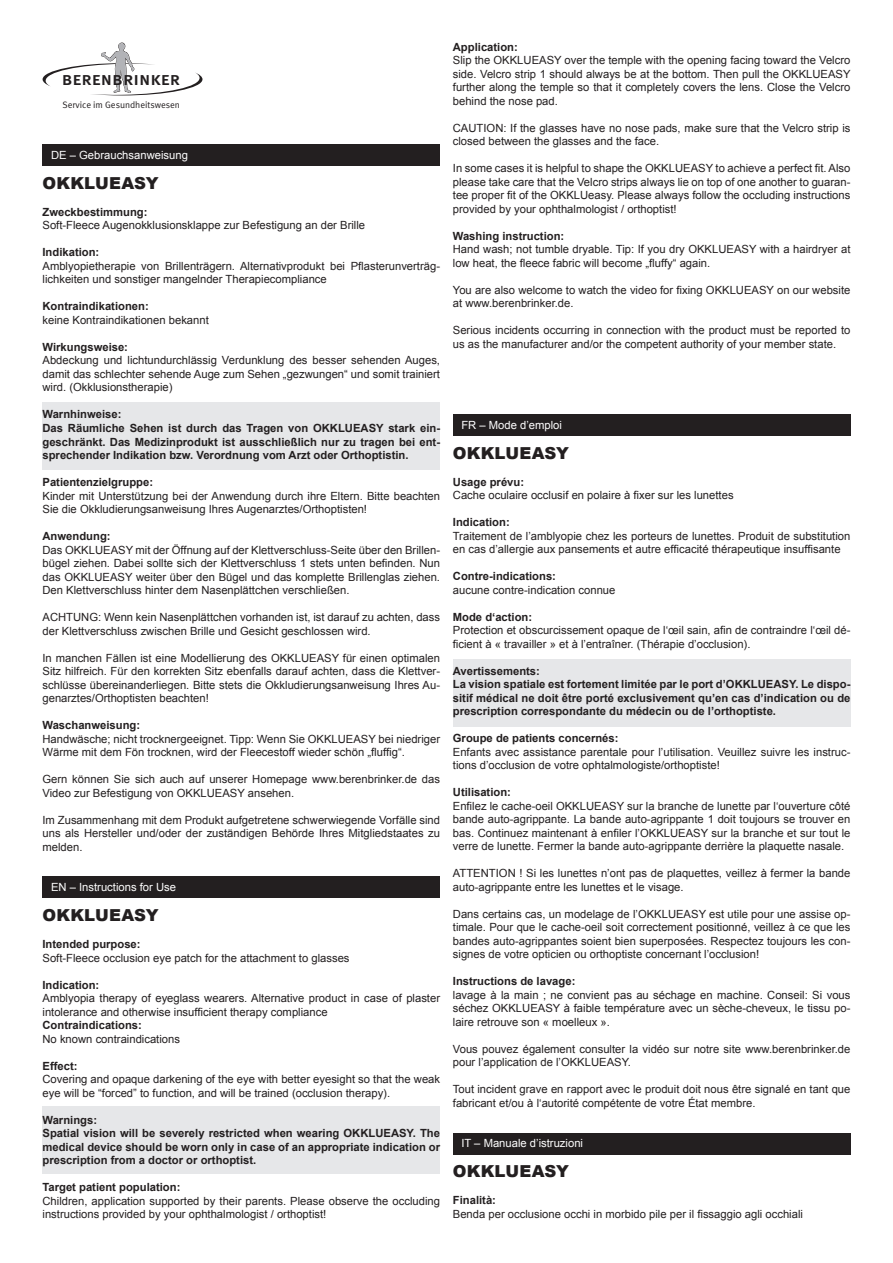
<style>
.page{position:relative;width:893px;height:1263px;background:#fff}
.page>*{position:absolute;margin:0;border:0;box-sizing:border-box;transform-origin:0 0}
.t1{font:18.3px "Meta Medium Caps";color:#231f20;scale:1.04 1}
.t2{font:900 16.5px "Arial";letter-spacing:.01em;color:#231f20}
.t3{font:11.25px/13.5px "Arial";color:#231f20}
.t4{font:700 11.25px/13.5px "Arial";color:#231f20}
.t5{font:11.25px "Arial";color:#fff}
.t6{font:9.3px "Meta Normal";letter-spacing:-.005em;color:#231f20}
</style>
<div class="page">
<div style="left:43px;top:402px;width:397px;height:68px;background:#e6e7e9"></div>
<div style="left:43px;top:1106px;width:397px;height:67px;background:#e6e7e9"></div>
<div style="left:453px;top:659px;width:397px;height:68px;background:#e6e7e9"></div>
<div style="left:453px;top:1133px;width:397px;height:21px;background:#231f20"></div>
<div style="left:453px;top:414px;width:397px;height:21px;background:#231f20"></div>
<div style="left:43px;top:145px;width:397px;height:21px;background:#231f20"></div>
<div style="left:43px;top:876px;width:397px;height:21px;background:#231f20"></div>
<svg style="left:43px;top:43px;width:159px;height:52px"></svg>
<h1 class="t1" style="left:62px;top:68px;width:115px">berenbrinker</h1>
<p class="t6" style="left:62px;top:100px;width:119px">Service im Gesundheitswesen</p>
<p class="t5" style="left:51px;top:148px;width:138px">DE – Gebrauchsanweisung</p>
<h2 class="t2" style="left:43px;top:171px;width:118px">OKKLUEASY</h2>
<p class="t4" style="left:43px;top:206px;width:107px">Zweckbestimmung:</p>
<p class="t3" style="left:43px;top:219px;width:324px">Soft-Fleece Augenokklusionsklappe zur Befestigung an der Brille</p>
<p class="t4" style="left:43px;top:246px;width:58px">Indikation:</p>
<p class="t3" style="left:43px;top:259px;width:399px">Amblyopietherapie von Brillenträgern. Alternativprodukt bei Pflasterunverträg&shy;lichkeiten und sonstiger mangelnder Therapiecompliance</p>
<p class="t4" style="left:43px;top:300px;width:108px">Kontraindikationen:</p>
<p class="t3" style="left:43px;top:313px;width:168px">keine Kontraindikationen bekannt</p>
<p class="t4" style="left:43px;top:341px;width:87px">Wirkungsweise:</p>
<p class="t3" style="left:43px;top:354px;width:399px;text-align:justify">Abdeckung und lichtundurchlässig Verdunklung des besser sehenden Auges, damit das schlechter sehende Auge zum Sehen „gezwungen“ und somit trainiert wird. (Okklusionstherapie)</p>
<p class="t4" style="left:43px;top:408px;width:399px">Warnhinweise:<br>Das Räumliche Sehen ist durch das Tragen von OKKLUEASY stark ein&shy;geschränkt. Das Medizinprodukt ist ausschließlich nur zu tragen bei ent&shy;sprechender Indikation bzw. Verordnung vom Arzt oder Orthoptistin.</p>
<p class="t4" style="left:43px;top:476px;width:112px">Patientenzielgruppe:</p>
<p class="t3" style="left:43px;top:489px;width:399px">Kinder mit Unterstützung bei der Anwendung durch ihre Eltern. Bitte beachten<br>Sie die Okkludierungsanweisung Ihres Augenarztes/Orthoptisten!</p>
<p class="t4" style="left:43px;top:530px;width:70px">Anwendung:</p>
<p class="t3" style="left:43px;top:543px;width:399px;text-align:justify">Das OKKLUEASY mit der Öffnung auf der Klettverschluss-Seite über den Brillen&shy;bügel ziehen. Dabei sollte sich der Klettverschluss 1 stets unten befinden. Nun das OKKLUEASY weiter über den Bügel und das komplette Brillenglas ziehen.<br>Den Klettverschluss hinter dem Nasenplättchen verschließen.</p>
<p class="t3" style="left:43px;top:610px;width:399px">ACHTUNG: Wenn kein Nasenplättchen vorhanden ist, ist darauf zu achten, dass der Klettverschluss zwischen Brille und Gesicht geschlossen wird.</p>
<p class="t3" style="left:43px;top:651px;width:399px;text-align:justify">In manchen Fällen ist eine Modellierung des OKKLUEASY für einen optimalen Sitz hilfreich. Für den korrekten Sitz ebenfalls darauf achten, dass die Klettver&shy;schlüsse übereinanderliegen. Bitte stets die Okkludierungsanweisung Ihres Au&shy;genarztes/Orthoptisten beachten!</p>
<p class="t4" style="left:43px;top:719px;width:99px">Waschanweisung:</p>
<p class="t3" style="left:43px;top:732px;width:399px">Handwäsche; nicht trocknergeeignet. Tipp: Wenn Sie OKKLUEASY bei niedriger<br>Wärme mit dem Fön trocknen, wird der Fleecestoff wieder schön „fluffig“.</p>
<p class="t3" style="left:43px;top:772px;width:399px">Gern können Sie sich auch auf unserer Homepage www.berenbrinker.de das<br>Video zur Befestigung von OKKLUEASY ansehen.</p>
<p class="t3" style="left:43px;top:813px;width:399px;text-align:justify">Im Zusammenhang mit dem Produkt aufgetretene schwerwiegende Vorfälle sind uns als Hersteller und/oder der zuständigen Behörde Ihres Mitgliedstaates zu melden.</p>
<p class="t5" style="left:51px;top:880px;width:127px">EN – Instructions for Use</p>
<h2 class="t2" style="left:43px;top:903px;width:118px">OKKLUEASY</h2>
<p class="t4" style="left:43px;top:938px;width:100px">Intended purpose:</p>
<p class="t3" style="left:43px;top:951px;width:309px">Soft-Fleece occlusion eye patch for the attachment to glasses</p>
<p class="t4" style="left:43px;top:978px;width:58px">Indication:</p>
<p class="t3" style="left:43px;top:991px;width:399px">Amblyopia therapy of eyeglass wearers. Alternative product in case of plaster intolerance and otherwise insufficient therapy compliance</p>
<p class="t4" style="left:43px;top:1019px;width:101px">Contraindications:</p>
<p class="t3" style="left:43px;top:1032px;width:139px">No known contraindications</p>
<p class="t4" style="left:43px;top:1059px;width:36px">Effect:</p>
<p class="t3" style="left:43px;top:1072px;width:399px">Covering and opaque darkening of the eye with better eyesight so that the weak eye will be “forced” to function, and will be trained (occlusion therapy).</p>
<p class="t4" style="left:43px;top:1113px;width:399px">Warnings:<br>Spatial vision will be severely restricted when wearing OKKLUEASY. The medical device should be worn only in case of an appropriate indication or prescription from a doctor or orthoptist.</p>
<p class="t4" style="left:43px;top:1181px;width:139px">Target patient population:</p>
<p class="t3" style="left:43px;top:1194px;width:399px">Children, application supported by their parents. Please observe the occluding instructions provided by your ophthalmologist / orthoptist!</p>
<p class="t4" style="left:453px;top:40px;width:67px">Application:</p>
<p class="t3" style="left:453px;top:54px;width:399px;text-align:justify">Slip the OKKLUEASY over the temple with the opening facing toward the Velcro side. Velcro strip 1 should always be at the bottom. Then pull the OKKLUEASY further along the temple so that it completely covers the lens. Close the Velcro behind the nose pad.</p>
<p class="t3" style="left:453px;top:121px;width:399px">CAUTION: If the glasses have no nose pads, make sure that the Velcro strip is closed between the glasses and the face.</p>
<p class="t3" style="left:453px;top:162px;width:399px;text-align:justify">In some cases it is helpful to shape the OKKLUEASY to achieve a perfect fit. Also please take care that the Velcro strips always lie on top of one another to guaran&shy;tee proper fit of the OKKLUeasy. Please always follow the occluding instructions provided by your ophthalmologist / orthoptist!</p>
<p class="t4" style="left:453px;top:229px;width:113px">Washing instruction:</p>
<p class="t3" style="left:453px;top:243px;width:399px">Hand wash; not tumble dryable. Tip: If you dry OKKLUEASY with a hairdryer at low heat, the fleece fabric will become „fluffy“ again.</p>
<p class="t3" style="left:453px;top:283px;width:399px">You are also welcome to watch the video for fixing OKKLUEASY on our website at www.berenbrinker.de.</p>
<p class="t3" style="left:453px;top:324px;width:399px">Serious incidents occurring in connection with the product must be reported to us as the manufacturer and/or the competent authority of your member state.</p>
<p class="t5" style="left:461px;top:417px;width:102px">FR – Mode d’emploi</p>
<h2 class="t2" style="left:453px;top:441px;width:118px">OKKLUEASY</h2>
<p class="t4" style="left:453px;top:475px;width:73px">Usage prévu:</p>
<p class="t3" style="left:453px;top:489px;width:282px">Cache oculaire occlusif en polaire à fixer sur les lunettes</p>
<p class="t4" style="left:453px;top:516px;width:58px">Indication:</p>
<p class="t3" style="left:453px;top:529px;width:399px">Traitement de l’amblyopie chez les porteurs de lunettes. Produit de substitution en cas d’allergie aux pansements et autre efficacité thérapeutique insuffisante</p>
<p class="t4" style="left:453px;top:570px;width:105px">Contre-indications:</p>
<p class="t3" style="left:453px;top:583px;width:164px">aucune contre-indication connue</p>
<p class="t4" style="left:453px;top:610px;width:81px">Mode d‘action:</p>
<p class="t3" style="left:453px;top:624px;width:399px">Protection et obscurcissement opaque de l‘œil sain, afin de contraindre l‘œil dé&shy;ficient à « travailler » et à l’entraîner. (Thérapie d’occlusion).</p>
<p class="t4" style="left:453px;top:664px;width:399px">Avertissements:<br>La vision spatiale est fortement limitée par le port d’OKKLUEASY. Le dispo&shy;sitif médical ne doit être porté exclusivement qu’en cas d’indication ou de prescription correspondante du médecin ou de l’orthoptiste.</p>
<p class="t4" style="left:453px;top:732px;width:167px">Groupe de patients concernés:</p>
<p class="t3" style="left:453px;top:745px;width:399px">Enfants avec assistance parentale pour l’utilisation. Veuillez suivre les instruc&shy;tions d’occlusion de votre ophtalmologiste/orthoptiste!</p>
<p class="t4" style="left:453px;top:786px;width:60px">Utilisation:</p>
<p class="t3" style="left:453px;top:799px;width:399px;text-align:justify">Enfilez le cache-oeil OKKLUEASY sur la branche de lunette par l‘ouverture côté bande auto-agrippante. La bande auto-agrippante 1 doit toujours se trouver en bas. Continuez maintenant à enfiler l’OKKLUEASY sur la branche et sur tout le verre de lunette. Fermer la bande auto-agrippante derrière la plaquette nasale.</p>
<p class="t3" style="left:453px;top:867px;width:399px">ATTENTION ! Si les lunettes n’ont pas de plaquettes, veillez à fermer la bande auto-agrippante entre les lunettes et le visage.</p>
<p class="t3" style="left:453px;top:907px;width:399px;text-align:justify">Dans certains cas, un modelage de l’OKKLUEASY est utile pour une assise op&shy;timale. Pour que le cache-oeil soit correctement positionné, veillez à ce que les bandes auto-agrippantes soient bien superposées. Respectez toujours les con&shy;signes de votre opticien ou orthoptiste concernant l’occlusion!</p>
<p class="t4" style="left:453px;top:975px;width:124px">Instructions de lavage:</p>
<p class="t3" style="left:453px;top:988px;width:399px;text-align:justify">lavage à la main ; ne convient pas au séchage en machine. Conseil: Si vous séchez OKKLUEASY à faible température avec un sèche-cheveux, le tissu po&shy;laire retrouve son « moelleux ».</p>
<p class="t3" style="left:453px;top:1042px;width:399px">Vous pouvez également consulter la vidéo sur notre site www.berenbrinker.de pour l’application de l’OKKLUEASY.</p>
<p class="t3" style="left:453px;top:1083px;width:399px">Tout incident grave en rapport avec le produit doit nous être signalé en tant que fabricant et/ou à l‘autorité compétente de votre État membre.</p>
<p class="t5" style="left:461px;top:1136px;width:123px">IT – Manuale d’istruzioni</p>
<h2 class="t2" style="left:453px;top:1159px;width:118px">OKKLUEASY</h2>
<p class="t4" style="left:453px;top:1194px;width:45px">Finalità:</p>
<p class="t3" style="left:453px;top:1207px;width:352px">Benda per occlusione occhi in morbido pile per il fissaggio agli occhiali</p>
</div>
